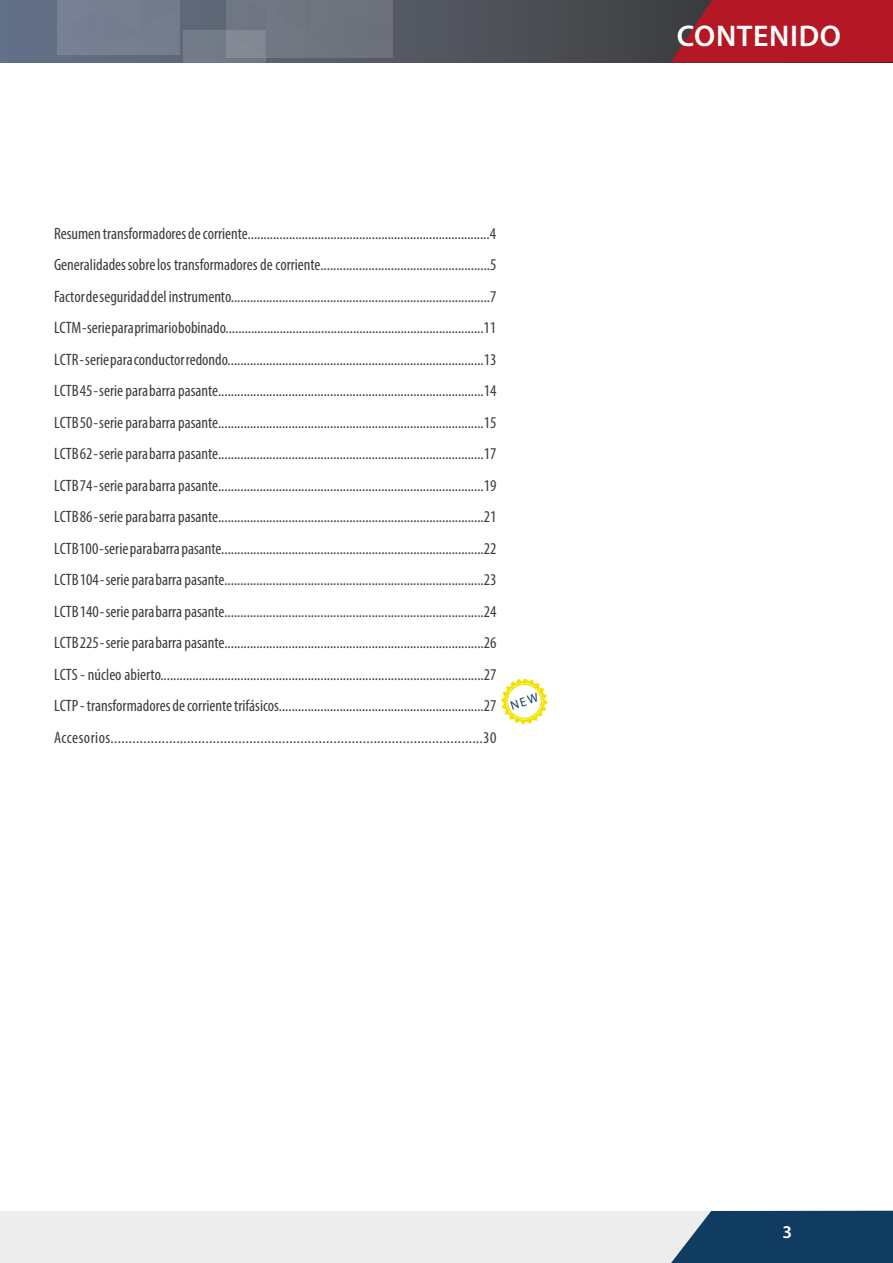
<style>
.page{position:relative;width:893px;height:1263px;background:#fff}
.page>*{position:absolute;margin:0;border:0;box-sizing:border-box;transform-origin:0 0}
.t1{font:600 30px "Myriad Pro";letter-spacing:.02em;color:#fff}
.t2{font:600 18px "Myriad Pro";color:#fff}
.t3{font:condensed 16.5px/31.5px "Myriad Pro";color:#3c3c3b;text-align:justify}
</style>
<div class="page">
<div style="left:0;top:1211px;width:893px;height:52px;background:#ededed"></div>
<svg style="left:671px;top:1210px;width:222px;height:53px;background:#284f71"></svg>
<svg style="left:0;top:0;width:671px;height:62px;background:#50555f"></svg>
<div style="left:226px;top:0;width:166px;height:58px;background:#6f747f"></div>
<div style="left:58px;top:0;width:122px;height:55px;background:#757f8f"></div>
<img style="left:184px;top:30px;width:81px;height:32px">
<svg style="left:671px;top:0;width:222px;height:62px;background:#a81b26"></svg>
<img style="left:502px;top:679px;width:46px;height:46px">
<svg style="left:510px;top:693px;width:29px;height:16px"></svg>
<p class="t3" style="left:54px;top:217px;width:444px">Resumen transformadores de corriente............................................................................4<br>Generalidades sobre los transformadores de corriente.....................................................5<br>Factor de seguridad del instrumento.................................................................................7<br>LCTM - serie para primario bobinado.................................................................................11<br>LCTR - serie para conductor redondo................................................................................13<br>LCTB 45 - serie para barra pasante...................................................................................14<br>LCTB 50 - serie para barra pasante...................................................................................15<br>LCTB 62 - serie para barra pasante...................................................................................17<br>LCTB 74 - serie para barra pasante...................................................................................19<br>LCTB 86 - serie para barra pasante...................................................................................21<br>LCTB 100 - serie para barra pasante..................................................................................22<br>LCTB 104 - serie para barra pasante.................................................................................23<br>LCTB 140 - serie para barra pasante.................................................................................24<br>LCTB 225 - serie para barra pasante.................................................................................26<br>LCTS - núcleo abierto.....................................................................................................27<br>LCTP - transformadores de corriente trifásicos................................................................27<br>Accesorios......................................................................................................30</p>
<h1 class="t1" style="left:677px;top:16px;width:166px">CONTENIDO</h1>
<p class="t2" style="left:782px;top:1221px;width:11px">3</p>
</div>
